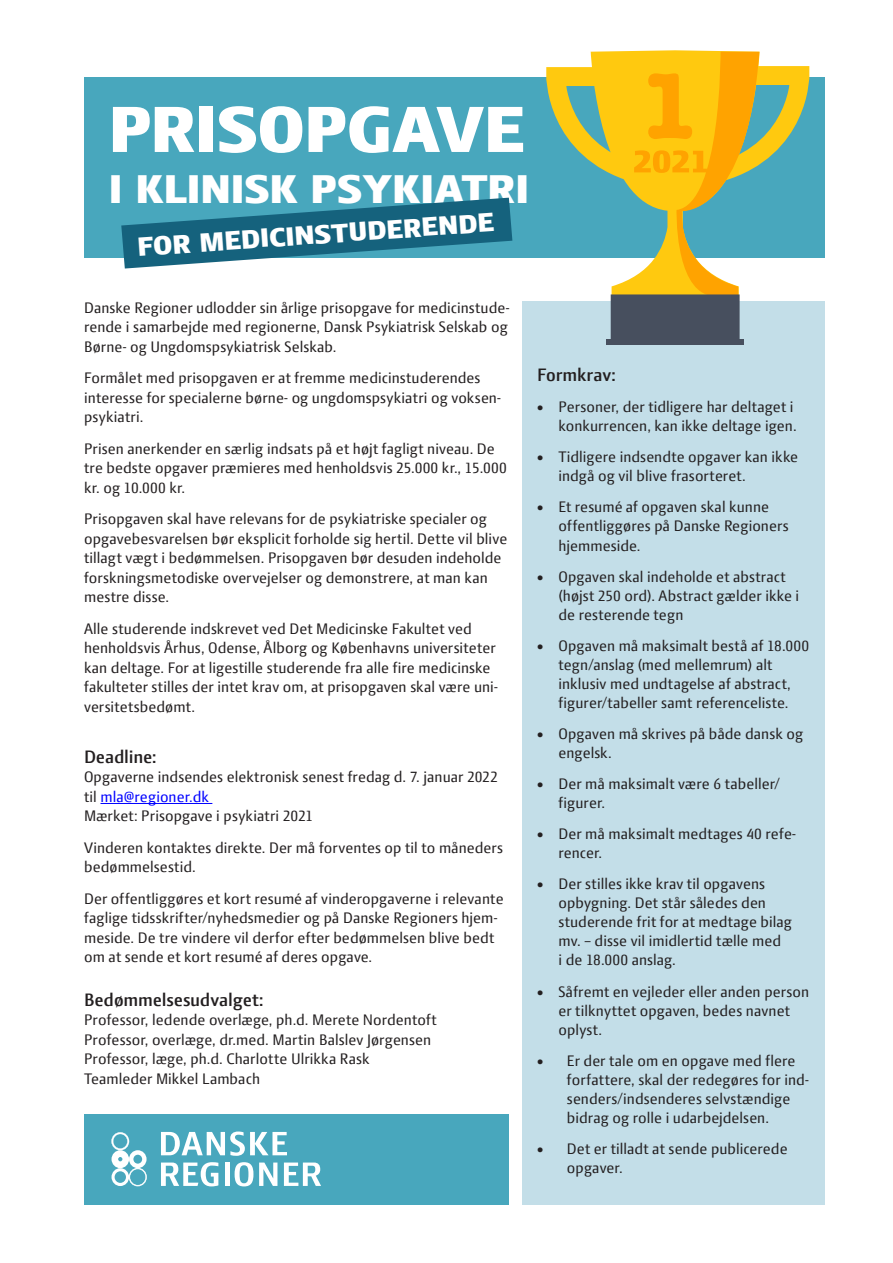
<style>
.page{position:relative;width:893px;height:1263px;background:#fff}
.page>*{position:absolute;margin:0;border:0;box-sizing:border-box;transform-origin:0 0}
.Adresse{font:800 70.5px "Press Sans";letter-spacing:-.01em;color:#fff}
.Adresse-2{font:800 43.5px "Press Sans";letter-spacing:-.005em;color:#fff}
.Adresse-3{font:800 28.65px "Press Sans";color:#fff}
.t1{font:600 19.5px "Press Sans";letter-spacing:-.005em;color:#231f20}
.t2{font:16.5px/19.5px "Press Sans";letter-spacing:.005em;color:#231f20}
.s1{color:#00f}
</style>
<div class="page">
<div style="left:523px;top:301px;width:302px;height:903px;background:#c3dee8"></div>
<hr style="left:101px;top:803px;width:111px;height:1px;background:#00f">
<div style="left:84px;top:77px;width:741px;height:82px;background:#48a7bd"></div>
<div style="left:84px;top:1114px;width:425px;height:90px;background:#48a7bd"></div>
<div style="left:84px;top:149px;width:741px;height:109px;background:#48a7bd"></div>
<svg style="left:121px;top:198px;width:391px;height:71px"></svg>
<svg style="left:111px;top:1132px;width:36px;height:54px"></svg>
<div style="left:225px;top:1162px;width:5px;height:24px;background:#fff"></div>
<svg style="left:235px;top:1162px;width:18px;height:24px"></svg>
<svg style="left:259px;top:1162px;width:18px;height:24px"></svg>
<svg style="left:161px;top:1131px;width:126px;height:25px"></svg>
<svg style="left:284px;top:1162px;width:37px;height:24px"></svg>
<svg style="left:161px;top:1162px;width:57px;height:24px"></svg>
<div style="left:606px;top:339px;width:138px;height:6px;background:#474f5e"></div>
<svg style="left:546px;top:51px;width:263px;height:288px"></svg>
<p class="Adresse" style="left:109px;top:95px;width:418px">PRISOPGAVE</p>
<p class="Adresse-2" style="left:109px;top:168px;width:422px">I KLINISK PSYKIATRI</p>
<p class="Adresse-3" style="left:136px;top:233px;width:359px;rotate:-4deg">FOR MEDICINSTUDERENDE</p>
<p class="t2" style="left:84px;top:299px;width:427px;text-align:justify">Danske Regioner udlodder sin årlige prisopgave for medicinstude&shy;rende i samarbejde med regionerne, Dansk Psykiatrisk Selskab og Børne- og Ungdomspsykiatrisk Selskab.</p>
<p class="t2" style="left:84px;top:370px;width:418px">Formålet med prisopgaven er at fremme medicinstuderendes interesse for specialerne børne- og ungdomspsykiatri og voksen&shy;psykiatri.</p>
<p class="t2" style="left:84px;top:440px;width:424px">Prisen anerkender en særlig indsats på et højt fagligt niveau. De tre bedste opgaver præmieres med henholdsvis 25.000 kr., 15.000 kr. og 10.000 kr.</p>
<p class="t2" style="left:84px;top:511px;width:425px">Prisopgaven skal have relevans for de psykiatriske specialer og opgavebesvarelsen bør eksplicit forholde sig hertil. Dette vil blive tillagt vægt i bedømmelsen. Prisopgaven bør desuden indeholde forskningsmetodiske overvejelser og demonstrere, at man kan mestre disse.</p>
<p class="t2" style="left:84px;top:620px;width:415px">Alle studerende indskrevet ved Det Medicinske Fakultet ved henholdsvis Århus, Odense, Ålborg og Københavns universiteter kan deltage. For at ligestille studerende fra alle fire medicinske fakulteter stilles der intet krav om, at prisopgaven skal være uni&shy;versitetsbedømt.</p>
<p class="t1" style="left:84px;top:747px;width:74px">Deadline:</p>
<p class="t2" style="left:84px;top:769px;width:415px">Opgaverne indsendes elektronisk senest fredag d. 7. januar 2022 til <span class="s1">mla@regioner.dk<br></span>Mærket: Prisopgave i psykiatri 2021</p>
<p class="t2" style="left:84px;top:839px;width:420px">Vinderen kontaktes direkte. Der må forventes op til to måneders bedømmelsestid.</p>
<p class="t2" style="left:84px;top:890px;width:421px">Der offentliggøres et kort resumé af vinderopgaverne i relevante faglige tidsskrifter/nyhedsmedier og på Danske Regioners hjem&shy;meside. De tre vindere vil derfor efter bedømmelsen blive bedt om at sende et kort resumé af deres opgave.</p>
<p class="t1" style="left:84px;top:990px;width:181px">Bedømmelsesudvalget:</p>
<p class="t2" style="left:84px;top:1012px;width:354px">Professor, ledende overlæge, ph.d. Merete Nordentoft Professor, overlæge, dr.med. Martin Balslev Jørgensen Professor, læge, ph.d. Charlotte Ulrikka Rask Teamleder Mikkel Lambach</p>
<p class="t1" style="left:537px;top:366px;width:80px">Formkrav:</p>
<p class="t2" style="left:537px;top:399px;width:261px;line-height:19px;text-align:right">• Personer, der tidligere har deltaget i konkurrencen, kan ikke deltage igen.</p>
<p class="t2" style="left:558px;top:449px;width:241px;line-height:19px;text-indent:-21px">• Tidligere indsendte opgaver kan ikke indgå og vil blive frasorteret.</p>
<p class="t2" style="left:558px;top:499px;width:232px;line-height:19px;text-indent:-21px">• Et resumé af opgaven skal kunne offentliggøres på Danske Regioners hjemmeside.</p>
<p class="t2" style="left:558px;top:568px;width:242px;line-height:19px;text-indent:-21px">• Opgaven skal indeholde et abstract (højst 250 ord). Abstract gælder ikke i de resterende tegn</p>
<p class="t2" style="left:558px;top:638px;width:252px;line-height:19px;text-indent:-21px">• Opgaven må maksimalt bestå af 18.000 tegn/anslag (med mellemrum) alt inklusiv med undtagelse af abstract, figurer/tabeller samt referenceliste.</p>
<p class="t2" style="left:558px;top:726px;width:246px;line-height:19px;text-indent:-21px">• Opgaven må skrives på både dansk og engelsk.</p>
<p class="t2" style="left:558px;top:776px;width:223px;line-height:19px;text-indent:-21px">• Der må maksimalt være 6 tabeller/ figurer.</p>
<p class="t2" style="left:558px;top:826px;width:239px;line-height:19px;text-indent:-21px">• Der må maksimalt medtages 40 refe&shy;rencer.</p>
<p class="t2" style="left:558px;top:876px;width:235px;line-height:19px;text-indent:-21px">• Der stilles ikke krav til opgavens opbygning. Det står således den studerende frit for at medtage bilag mv. – disse vil imidlertid tælle med<br>i de 18.000 anslag.</p>
<p class="t2" style="left:558px;top:983px;width:252px;line-height:19px;text-indent:-21px">• Såfremt en vejleder eller anden person er tilknyttet opgaven, bedes navnet oplyst.</p>
<p class="t2" style="left:567px;top:1053px;width:243px;line-height:19px;text-indent:-30px">• Er der tale om en opgave med flere forfattere, skal der redegøres for ind&shy;senders/indsenderes selvstændige bidrag og rolle i udarbejdelsen.</p>
<p class="t2" style="left:567px;top:1141px;width:222px;line-height:19px;text-indent:-30px">• Det er tilladt at sende publicerede opgaver.</p>
</div>
